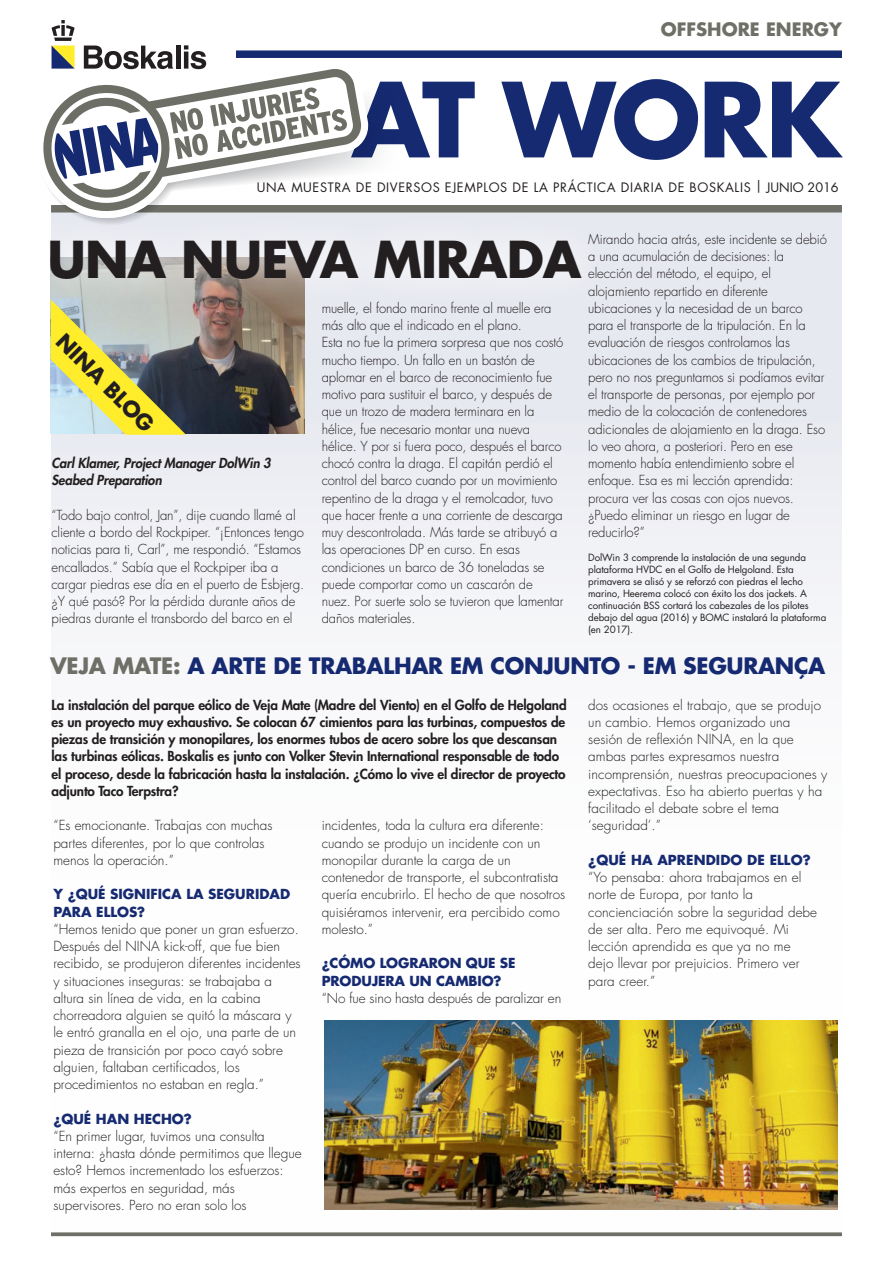
<style>
.page{position:relative;width:893px;height:1263px;background:#fff}
.page>*{position:absolute;margin:0;border:0;box-sizing:border-box;transform-origin:0 0}
.t1{font:700 100.5px "Futura Std";letter-spacing:-.03em;color:#162a71}
.t2{font:700 49.5px "Futura Std";letter-spacing:-.02em;color:#231f20}
.t3{font:700 22.05px "Futura Std";letter-spacing:-.015em;color:#162a71}
.t4{font:700 21px "Futura Std";color:#231f20}
.t5{font:700 18px "Futura Std";color:#6e6f66}
.t6{font:300 13.5px/17.2px "Futura Std";letter-spacing:-.01em;color:#231f20}
.t7{font:800 13.5px/17.2px "Futura Std";letter-spacing:-.01em;color:#231f20}
.t8{font:700 13.5px/17.2px "Futura Std";color:#162a71}
.t9{font:italic 800 13.5px/17.2px "Futura Std";letter-spacing:-.01em;color:#231f20}
.t10{font:12.6px "Futura Std";letter-spacing:.05em;color:#231f20}
.t11{font:9.75px/12px "Futura Std";letter-spacing:-.01em;color:#231f20}
.s1{color:#6e6f66}
</style>
<div class="page">
<svg style="left:50px;top:140px;width:792px;height:480px;fill:#edeef4"></svg>
<img style="left:186px;top:310px;width:119px;height:124px">
<img style="left:324px;top:1020px;width:514px;height:190px">
<svg style="left:51px;top:310px;width:135px;height:125px"></svg>
<div style="left:20px;top:210px;width:590px;height:100px;background:#fff;opacity:.9"></div>
<div style="left:236px;top:50px;width:606px;height:8px;background:#162a71"></div>
<div style="left:51px;top:205px;width:791px;height:7px;background:#6e6f66"></div>
<svg style="left:51px;top:62px;width:317px;height:156px"></svg>
<svg style="left:51px;top:67px;width:312px;height:146px"></svg>
<svg style="left:35px;top:77px;width:313px;height:151px"></svg>
<svg style="left:84px;top:46px;width:89px;height:23px"></svg>
<hr style="left:176px;top:46px;width:4px;height:23px;background:#231f20">
<svg style="left:184px;top:45px;width:22px;height:24px"></svg>
<svg style="left:52px;top:20px;width:23px;height:49px"></svg>
<svg style="left:51px;top:1232px;width:791px;height:4px;fill:#6e6f66"></svg>
<h3 class="t5" style="left:661px;top:17px;width:183px">OFFSHORE ENERGY</h3>
<h1 class="t1" style="left:351px;top:53px;width:492px">AT WORK</h1>
<p class="t10" style="left:257px;top:179px;width:583px">UNA MUESTRA DE DIVERSOS EJEMPLOS DE LA PRÁCTICA DIARIA DE BOSKALIS | JUNIO 2016</p>
<h2 class="t2" style="left:48px;top:227px;width:536px">UNA NUEVA MIRADA</h2>
<p class="t6" style="left:588px;top:231px;width:240px">Mirando hacia atrás, este incidente se debió a una acumulación de decisiones: la elección del método, el equipo, el alojamiento repartido en diferente ubicaciones y la necesidad de un barco para el transporte de la tripulación. En la evaluación de riesgos controlamos las ubicaciones de los cambios de tripulación, pero no nos preguntamos si podíamos evitar el transporte de personas, por ejemplo por medio de la colocación de contenedores adicionales de alojamiento en la draga. Eso lo veo ahora, a posteriori. Pero en ese momento había entendimiento sobre el enfoque. Esa es mi lección aprendida: procura ver las cosas con ojos nuevos. ¿Puedo eliminar un riesgo en lugar de reducirlo?”</p>
<p class="t11" style="left:588px;top:552px;width:240px">DolWin 3 comprende la instalación de una segunda plataforma HVDC en el Golfo de Helgoland. Esta primavera se alisó y se reforzó con piedras el lecho marino, Heerema colocó con éxito los dos jackets. A continuación BSS cortará los cabezales de los pilotes debajo del agua (2016) y BOMC instalará la plataforma (en 2017).</p>
<p class="t6" style="left:322px;top:300px;width:243px">muelle, el fondo marino frente al muelle era más alto que el indicado en el plano.<br>Esta no fue la primera sorpresa que nos costó mucho tiempo. Un fallo en un bastón de aplomar en el barco de reconocimiento fue motivo para sustituir el barco, y después de que un trozo de madera terminara en la hélice, fue necesario montar una nueva hélice. Y por si fuera poco, después el barco chocó contra la draga. El capitán perdió el control del barco cuando por un movimiento repentino de la draga y el remolcador, tuvo que hacer frente a una corriente de descarga muy descontrolada. Más tarde se atribuyó a las operaciones DP en curso. En esas condiciones un barco de 36 toneladas se puede comportar como un cascarón de nuez. Por suerte solo se tuvieron que lamentar daños materiales.</p>
<h3 class="t4" style="left:70px;top:328px;width:130px;rotate:45deg">NINA BLOG</h3>
<p class="t9" style="left:52px;top:455px;width:221px">Carl Klamer, Project Manager DolWin 3<br>Seabed Preparation</p>
<p class="t6" style="left:52px;top:507px;width:254px">“Todo bajo control, Jan”, dije cuando llamé al cliente a bordo del Rockpiper. “¡Entonces tengo noticias para ti, Carl”, me respondió. “Estamos encallados.” Sabía que el Rockpiper iba a cargar piedras ese día en el puerto de Esbjerg. ¿Y qué pasó? Por la pérdida durante años de piedras durante el transbordo del barco en el</p>
<h3 class="t3" style="left:50px;top:651px;width:777px"><span class="s1">VEJA MATE:</span> A ARTE DE TRABALHAR EM CONJUNTO - EM SEGURANÇA</h3>
<p class="t7" style="left:52px;top:696px;width:517px">La instalación del parque eólico de Veja Mate (Madre del Viento) en el Golfo de Helgoland es un proyecto muy exhaustivo. Se colocan 67 cimientos para las turbinas, compuestos de piezas de transición y monopilares, los enormes tubos de acero sobre los que descansan las turbinas eólicas. Boskalis es junto con Volker Stevin International responsable de todo el proceso, desde la fabricación hasta la instalación. ¿Cómo lo vive el director de proyecto adjunto Taco Terpstra?</p>
<p class="t6" style="left:53px;top:817px;width:221px">“Es emocionante. Trabajas con muchas partes diferentes, por lo que controlas menos la operación.”</p>
<p class="t8" style="left:53px;top:885px;width:238px">Y ¿QUÉ SIGNIFICA LA SEGURIDAD<br>PARA ELLOS?</p>
<p class="t6" style="left:53px;top:921px;width:249px">“Hemos tenido que poner un gran esfuerzo.<br>Después del NINA kick-off, que fue bien recibido, se produjeron diferentes incidentes y situaciones inseguras: se trabajaba a altura sin línea de vida, en la cabina chorreadora alguien se quitó la máscara y le entró granalla en el ojo, una parte de un pieza de transición por poco cayó sobre alguien, faltaban certificados, los procedimientos no estaban en regla.”</p>
<p class="t8" style="left:53px;top:1110px;width:140px">¿QUÉ HAN HECHO?</p>
<p class="t6" style="left:53px;top:1128px;width:250px">“En primer lugar, tuvimos una consulta interna: ¿hasta dónde permitimos que llegue esto? Hemos incrementado los esfuerzos: más expertos en seguridad, más supervisores. Pero no eran solo los</p>
<p class="t6" style="left:322px;top:817px;width:245px">incidentes, toda la cultura era diferente: cuando se produjo un incidente con un monopilar durante la carga de un contenedor de transporte, el subcontratista quería encubrirlo. El hecho de que nosotros quisiéramos intervenir, era percibido como molesto.”</p>
<p class="t8" style="left:322px;top:954px;width:195px">¿CÓMO LOGRARON QUE SE<br>PRODUJERA UN CAMBIO?</p>
<p class="t6" style="left:322px;top:990px;width:241px">“No fue sino hasta después de paralizar en</p>
<p class="t6" style="left:588px;top:696px;width:241px">dos ocasiones el trabajo, que se produjo un cambio. Hemos organizado una sesión de reflexión NINA, en la que ambas partes expresamos nuestra incomprensión, nuestras preocupaciones y expectativas. Eso ha abierto puertas y ha facilitado el debate sobre el tema ‘seguridad’.”</p>
<p class="t8" style="left:588px;top:851px;width:224px">¿QUÉ HA APRENDIDO DE ELLO?</p>
<p class="t6" style="left:588px;top:869px;width:230px">“Yo pensaba: ahora trabajamos en el norte de Europa, por tanto la concienciación sobre la seguridad debe de ser alta. Pero me equivoqué. Mi lección aprendida es que ya no me dejo llevar por prejuicios. Primero ver para creer.”</p>
</div>
